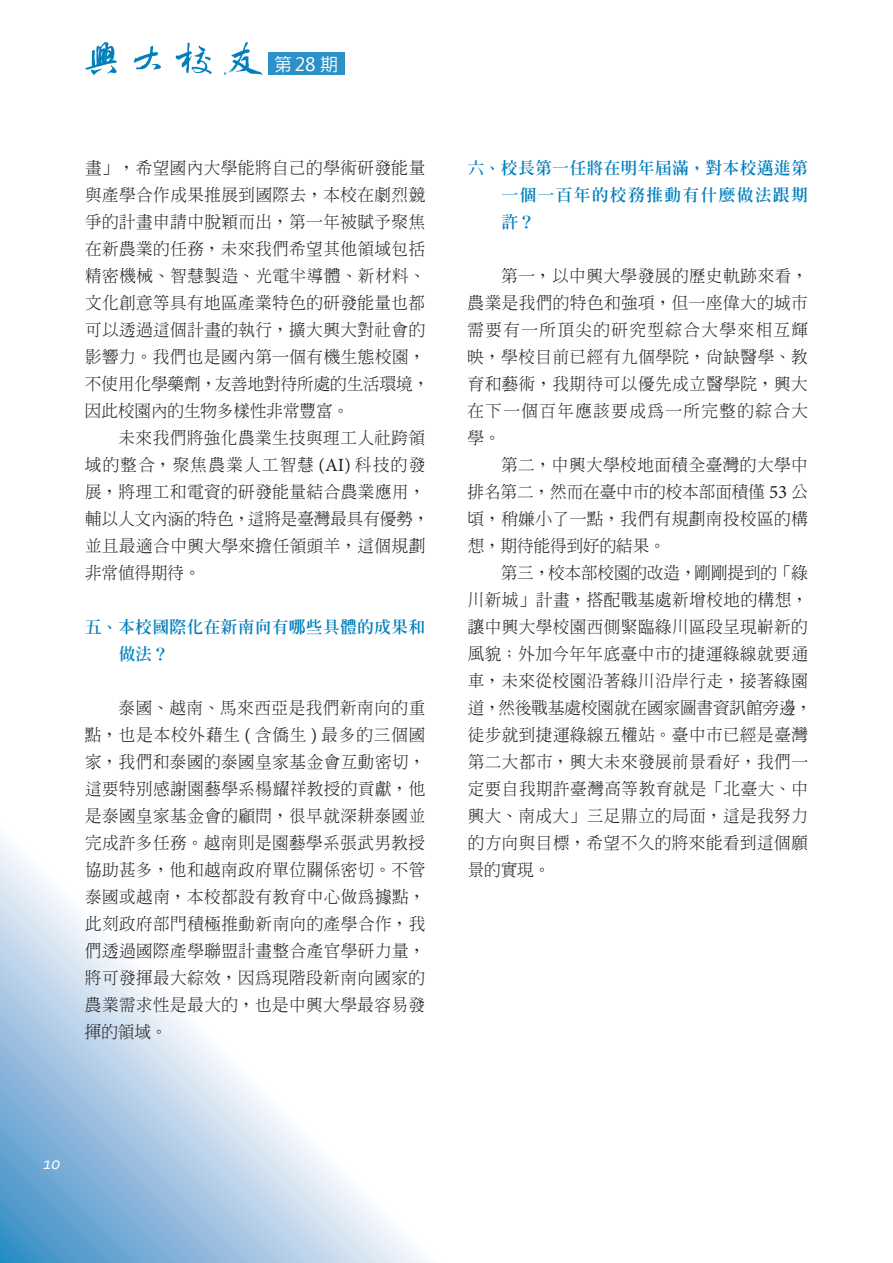
<style>
.page{position:relative;width:893px;height:1263px;background:#fff}
.page>*{position:absolute;margin:0;border:0;box-sizing:border-box;transform-origin:0 0}
.t1{font:600 18px "Noto Sans CJ Ktc";color:#fff}
.t2{font:italic 18px "Corbel";color:#fff}
.t3{font:300 16.5px/27px "AR Ming B5";letter-spacing:.035em;color:#231f20}
.t4{font:800 16.5px/27px "AR Ming B5";letter-spacing:.035em;color:#007fbc}
.s1{font-family:"Ebrima";font-weight:400;font-size:19.5px}
.s2{font-family:"Adobe Ming Std"}
.s3{font-family:"Minion Pro";font-weight:400;font-size:18.6px}
.s4{font-family:"DF Li Song W7 WIN BF";font-weight:400}
.s5{font-family:"Minion Pro";font-weight:400;font-size:18.9px}
</style>
<div class="page">
<svg style="left:0;top:838px;width:425px;height:425px"></svg>
<div style="left:268px;top:53px;width:76px;height:22px;background:#2d91c7"></div>
<svg style="left:224px;top:42px;width:38px;height:33px"></svg>
<svg style="left:176px;top:43px;width:36px;height:31px"></svg>
<svg style="left:134px;top:46px;width:27px;height:24px"></svg>
<svg style="left:85px;top:42px;width:32px;height:33px"></svg>
<p class="t1" style="left:274px;top:54px;width:66px">第<span class="s1">28</span>期</p>
<p class="t3" style="left:85px;top:155px;width:346px">畫<span class="s2">」，</span>希望國內大學能將自己的學術研發能量與產學合作成果推展到國際去<span class="s2">，</span>本校在劇烈競爭的計畫申請中脫穎而出<span class="s2">，</span>第一年被賦予聚焦在新農業的任務<span class="s2">，</span>未來我們希望其他領域包括精密機械<span class="s2">、</span>智慧製造<span class="s2">、</span>光電半導體<span class="s2">、</span>新材料<span class="s2">、</span>文化創意等具有地區產業特色的研發能量也都可以透過這個計畫的執行<span class="s2">，</span>擴大興大對社會的影響力<span class="s2">。</span>我們也是國內第一個有機生態校園<span class="s2">，</span>不使用化學藥劑<span class="s2">，</span>友善地對待所處的生活環境<span class="s2">，</span>因此校園內的生物多樣性非常豐富<span class="s2">。<br></span>　　未來我們將強化農業生技與理工人社跨領域的整合<span class="s2">，</span>聚焦農業人工智慧 <span class="s3">(AI)</span> 科技的發展<span class="s2">，</span>將理工和電資的研發能量結合農業應用<span class="s2">，</span>輔以人文內涵的特色<span class="s2">，</span>這將是臺灣最具有優勢<span class="s2">，</span>並且最適合中興大學來擔任領頭羊<span class="s2">，</span>這個規劃非常值得期待<span class="s2">。</span></p>
<p class="t4" style="left:119px;top:614px;width:308px;text-indent:-34px">五<span class="s4">、</span>本校國際化在新南向有哪些具體的成果和做法<span class="s4">？</span></p>
<p class="t3" style="left:85px;top:695px;width:342px;text-align:justify">　　泰國<span class="s2">、</span>越南<span class="s2">、</span>馬來西亞是我們新南向的重點<span class="s2">，</span>也是本校外藉生 <span class="s3">(</span> 含僑生 <span class="s3">)</span> 最多的三個國家<span class="s2">，</span>我們和泰國的泰國皇家基金會互動密切<span class="s2">，</span>這要特別感謝園藝學系楊耀祥教授的貢獻<span class="s2">，</span>他是泰國皇家基金會的顧問<span class="s2">，</span>很早就深耕泰國並完成許多任務<span class="s2">。</span>越南則是園藝學系張武男教授協助甚多<span class="s2">，</span>他和越南政府單位關係密切<span class="s2">。</span>不管泰國或越南<span class="s2">，</span>本校都設有教育中心做為據點<span class="s2">，</span>此刻政府部門積極推動新南向的產學合作<span class="s2">，</span>我們透過國際產學聯盟計畫整合產官學研力量<span class="s2">，</span>將可發揮最大綜效<span class="s2">，</span>因為現階段新南向國家的農業需求性是最大的<span class="s2">，</span>也是中興大學最容易發揮的領域<span class="s2">。</span></p>
<p class="t4" style="left:502px;top:155px;width:308px;text-align:justify;text-indent:-34px">六<span class="s4">、</span>校長第一任將在明年屆滿<span class="s4">，</span>對本校邁進第一個一百年的校務推動有什麼做法跟期許<span class="s4">？</span></p>
<p class="t3" style="left:468px;top:262px;width:346px">　　第一<span class="s2">，</span>以中興大學發展的歷史軌跡來看<span class="s2">，</span>農業是我們的特色和強項<span class="s2">，</span>但一座偉大的城市需要有一所頂尖的研究型綜合大學來相互輝映<span class="s2">，</span>學校目前已經有九個學院<span class="s2">，</span>尚缺醫學<span class="s2">、</span>教育和藝術<span class="s2">，</span>我期待可以優先成立醫學院<span class="s2">，</span>興大在下一個百年應該要成為一所完整的綜合大學<span class="s2">。<br></span>　　第二<span class="s2">，</span>中興大學校地面積全臺灣的大學中排名第二<span class="s2">，</span>然而在臺中市的校本部面積僅 <span class="s5">53</span> 公頃<span class="s2">，</span>稍嫌小了一點<span class="s2">，</span>我們有規劃南投校區的構想<span class="s2">，</span>期待能得到好的結果<span class="s2">。<br></span>　　第三<span class="s2">，</span>校本部校園的改造<span class="s2">，</span>剛剛提到的<span class="s2">「</span>綠川新城<span class="s2">」</span>計畫<span class="s2">，</span>搭配戰基處新增校地的構想<span class="s2">，</span>讓中興大學校園西側緊臨綠川區段呈現嶄新的風貌<span class="s2">；</span>外加今年年底臺中市的捷運綠線就要通車<span class="s2">，</span>未來從校園沿著綠川沿岸行走<span class="s2">，</span>接著綠園道<span class="s2">，</span>然後戰基處校園就在國家圖書資訊館旁邊<span class="s2">，</span>徒步就到捷運綠線五權站<span class="s2">。</span>臺中市已經是臺灣第二大都市<span class="s2">，</span>興大未來發展前景看好<span class="s2">，</span>我們一定要自我期許臺灣高等教育就是<span class="s2">「</span>北臺大<span class="s2">、</span>中興大<span class="s2">、</span>南成大<span class="s2">」</span>三足鼎立的局面<span class="s2">，</span>這是我努力的方向與目標<span class="s2">，</span>希望不久的將來能看到這個願景的實現<span class="s2">。</span></p>
<p class="t2" style="left:42px;top:1152px;width:23px">10</p>
</div>
